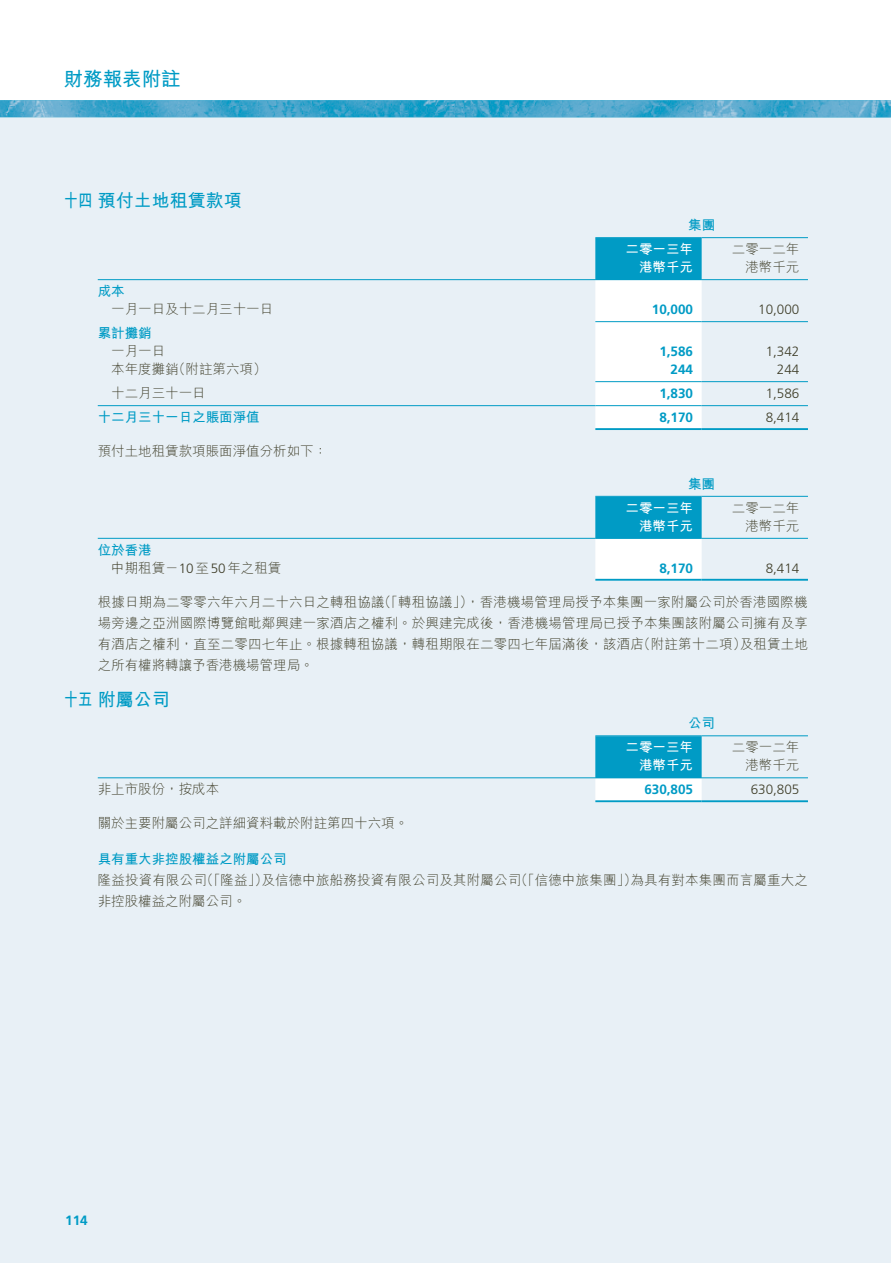
<style>
.page{position:relative;width:893px;height:1263px;background:#fff}
.page>*{position:absolute;margin:0;border:0;box-sizing:border-box;transform-origin:0 0}
.t1{font:19.5px "M Hei HK Bold E Ten B5 H";color:#009bc5}
.t2{font:18px "M Hei HK Bold E Ten B5 H";color:#009bc5;scale:.8 1}
.t3{font:13.5px/21px "M Hei HK Light E Ten B5 H";color:#3f3e29;text-align:justify}
.t4{font:13.5px "M Hei HK Bold E Ten B5 H";color:#009bc5}
.t5{font:700 13.5px "Frutiger LT Std";color:#009bc5}
.t6{font:300 13.5px "Frutiger LT Std";color:#3f3e29}
.t7{font:13.5px "M Hei HK Bold E Ten B5 H";color:#fff}
.s1{font-family:"Frutiger LT Std";font-weight:300}
</style>
<div class="page">
<div style="left:0;top:111px;width:890px;height:1152px;background:#e8f0f6"></div>
<img style="left:0;top:100px;width:891px;height:17px">
<svg style="left:595px;top:238px;width:107px;height:190px;background:#c6e8f2"></svg>
<hr style="left:595px;top:237px;width:107px;height:1px;background:#009bc5">
<hr style="left:702px;top:237px;width:106px;height:1px;background:#009bc5">
<hr style="left:98px;top:279px;width:497px;height:1px;background:#009bc5">
<hr style="left:595px;top:279px;width:107px;height:1px;background:#009bc5">
<hr style="left:702px;top:279px;width:106px;height:1px;background:#009bc5">
<hr style="left:595px;top:321px;width:107px;height:1px;background:#009bc5">
<hr style="left:702px;top:321px;width:106px;height:1px;background:#009bc5">
<hr style="left:595px;top:381px;width:107px;height:1px;background:#009bc5">
<hr style="left:702px;top:381px;width:106px;height:1px;background:#009bc5">
<hr style="left:98px;top:405px;width:497px;height:1px;background:#009bc5">
<hr style="left:595px;top:405px;width:107px;height:1px;background:#009bc5">
<hr style="left:702px;top:405px;width:106px;height:1px;background:#009bc5">
<hr style="left:595px;top:428px;width:107px;height:2px;background:#009bc5">
<hr style="left:702px;top:428px;width:106px;height:2px;background:#009bc5">
<svg style="left:595px;top:497px;width:107px;height:82px;background:#7ecce1"></svg>
<hr style="left:595px;top:496px;width:107px;height:1px;background:#009bc5">
<hr style="left:702px;top:496px;width:106px;height:1px;background:#009bc5">
<hr style="left:98px;top:538px;width:497px;height:1px;background:#009bc5">
<hr style="left:595px;top:538px;width:107px;height:1px;background:#009bc5">
<hr style="left:702px;top:538px;width:106px;height:1px;background:#009bc5">
<hr style="left:595px;top:579px;width:107px;height:2px;background:#009bc5">
<hr style="left:702px;top:579px;width:106px;height:2px;background:#009bc5">
<svg style="left:595px;top:736px;width:107px;height:64px;background:#58bdd9"></svg>
<hr style="left:595px;top:735px;width:107px;height:1px;background:#009bc5">
<hr style="left:702px;top:735px;width:106px;height:1px;background:#009bc5">
<hr style="left:98px;top:777px;width:497px;height:1px;background:#009bc5">
<hr style="left:595px;top:777px;width:107px;height:1px;background:#009bc5">
<hr style="left:702px;top:777px;width:106px;height:1px;background:#009bc5">
<hr style="left:595px;top:800px;width:107px;height:2px;background:#009bc5">
<hr style="left:702px;top:800px;width:106px;height:2px;background:#009bc5">
<h1 class="t1" style="left:64px;top:71px;width:118px">財務報表附註</h1>
<h2 class="t2" style="left:64px;top:194px;width:224px">十四預付土地租賃款項</h2>
<p class="t4" style="left:688px;top:220px;width:28px">集團</p>
<p class="t7" style="left:626px;top:244px;width:69px">二零一三年</p>
<p class="t3" style="left:732px;top:241px;width:69px">二零一二年</p>
<p class="t7" style="left:639px;top:262px;width:55px">港幣千元</p>
<p class="t3" style="left:745px;top:259px;width:55px">港幣千元</p>
<p class="t4" style="left:98px;top:286px;width:28px">成本</p>
<p class="t3" style="left:111px;top:301px;width:163px">一月一日及十二月三十一日</p>
<p class="t5" style="left:652px;top:304px;width:43px">10,000</p>
<p class="t6" style="left:758px;top:304px;width:43px">10,000</p>
<p class="t4" style="left:98px;top:328px;width:55px">累計攤銷</p>
<p class="t3" style="left:111px;top:343px;width:55px">一月一日</p>
<p class="t5" style="left:659px;top:346px;width:35px">1,586</p>
<p class="t6" style="left:766px;top:346px;width:35px">1,342</p>
<p class="t3" style="left:111px;top:361px;width:157px">本年度攤銷（附註第六項）</p>
<p class="t5" style="left:671px;top:364px;width:24px">244</p>
<p class="t6" style="left:777px;top:364px;width:24px">244</p>
<p class="t3" style="left:111px;top:385px;width:96px">十二月三十一日</p>
<p class="t5" style="left:659px;top:388px;width:35px">1,830</p>
<p class="t6" style="left:766px;top:388px;width:35px">1,586</p>
<p class="t4" style="left:98px;top:412px;width:163px">十二月三十一日之賬面淨值</p>
<p class="t5" style="left:659px;top:412px;width:35px">8,170</p>
<p class="t6" style="left:766px;top:412px;width:35px">8,414</p>
<p class="t3" style="left:98px;top:442px;width:231px">預付土地租賃款項賬面淨值分析如下：</p>
<p class="t4" style="left:688px;top:479px;width:28px">集團</p>
<p class="t7" style="left:626px;top:503px;width:69px">二零一三年</p>
<p class="t3" style="left:732px;top:499px;width:69px">二零一二年</p>
<p class="t7" style="left:639px;top:521px;width:55px">港幣千元</p>
<p class="t3" style="left:745px;top:517px;width:55px">港幣千元</p>
<p class="t4" style="left:98px;top:545px;width:55px">位於香港</p>
<p class="t3" style="left:111px;top:559px;width:172px">中期租賃－<span class="s1">10</span>至<span class="s1">50</span>年之租賃</p>
<p class="t5" style="left:659px;top:563px;width:35px">8,170</p>
<p class="t6" style="left:766px;top:563px;width:35px">8,414</p>
<p class="t3" style="left:98px;top:593px;width:712px">根據日期為二零零六年六月二十六日之轉租協議（「轉租協議」），香港機場管理局授予本集團一家附屬公司於香港國際機場旁邊之亞洲國際博覽館毗鄰興建一家酒店之權利。於興建完成後，香港機場管理局已授予本集團該附屬公司擁有及享有酒店之權利，直至二零四七年止。根據轉租協議，轉租期限在二零四七年屆滿後，該酒店（附註第十二項）及租賃土地之所有權將轉讓予香港機場管理局。</p>
<h2 class="t2" style="left:64px;top:692px;width:134px">十五附屬公司</h2>
<p class="t4" style="left:688px;top:718px;width:28px">公司</p>
<p class="t7" style="left:626px;top:742px;width:69px">二零一三年</p>
<p class="t3" style="left:732px;top:739px;width:69px">二零一二年</p>
<p class="t7" style="left:639px;top:760px;width:55px">港幣千元</p>
<p class="t3" style="left:745px;top:757px;width:55px">港幣千元</p>
<p class="t3" style="left:98px;top:781px;width:123px">非上市股份，按成本</p>
<p class="t5" style="left:644px;top:784px;width:50px">630,805</p>
<p class="t6" style="left:751px;top:784px;width:50px">630,805</p>
<p class="t3" style="left:98px;top:815px;width:312px">關於主要附屬公司之詳細資料載於附註第四十六項。</p>
<p class="t4" style="left:98px;top:854px;width:190px">具有重大非控股權益之附屬公司</p>
<p class="t3" style="left:98px;top:871px;width:712px">隆益投資有限公司（「隆益」）及信德中旅船務投資有限公司及其附屬公司（「信德中旅集團」）為具有對本集團而言屬重大之非控股權益之附屬公司。</p>
<p class="t5" style="left:65px;top:1214px;width:24px">114</p>
</div>
